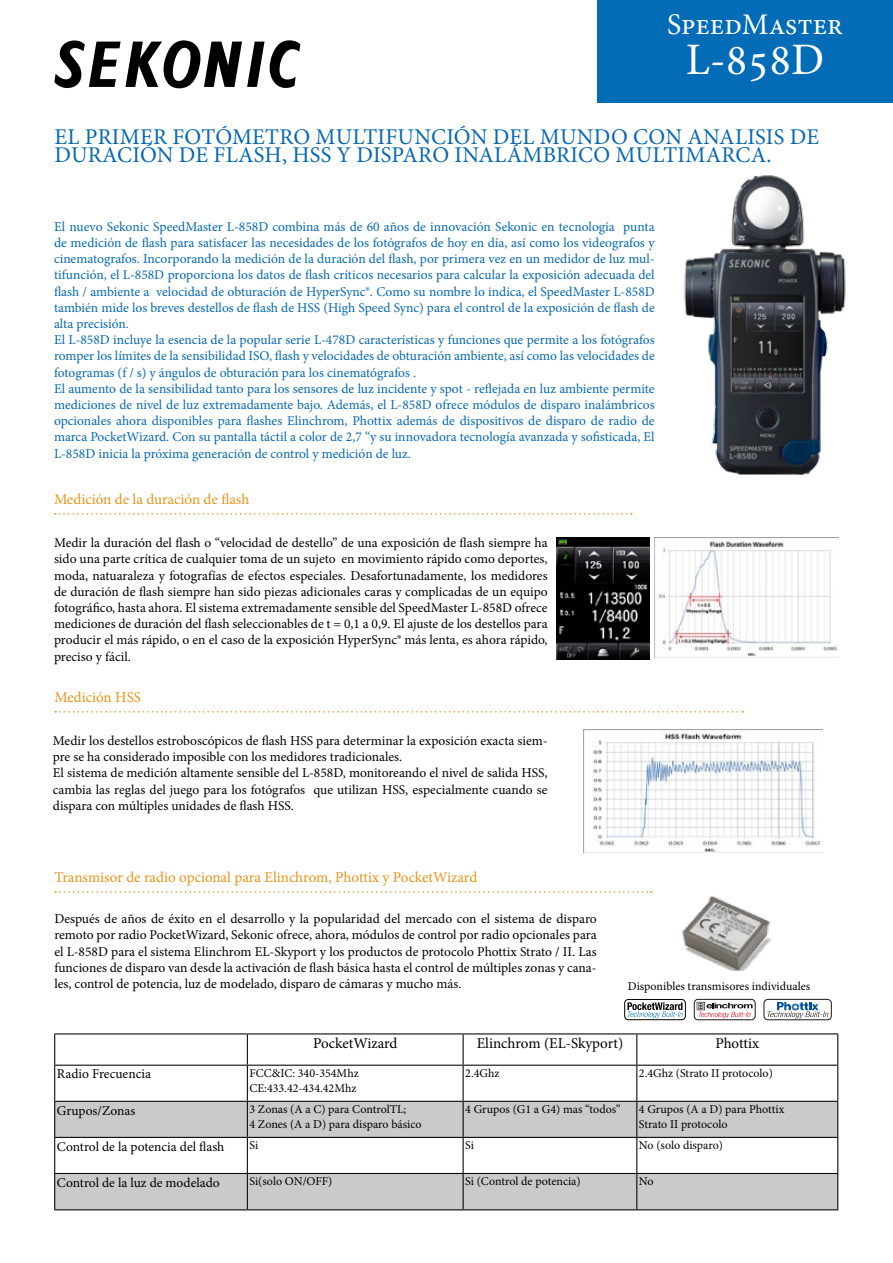
<style>
.page{position:relative;width:893px;height:1263px;background:#fff}
.page>*{position:absolute;margin:0;border:0;box-sizing:border-box;transform-origin:0 0}
.t1{font:45px "Minion Pro";color:#fff}
.t2{font:30px "Minion Pro";color:#fff}
.t3{font:22.5px/18px "Minion Pro";letter-spacing:.01em;color:#0668b3}
.t4{font:15px "Minion Pro";color:#e8941a}
.t5{font:15px "Minion Pro";letter-spacing:-.005em;color:#000}
.t6{font:13.5px/16.2px "Minion Pro";color:#000;text-align:justify}
.t7{font:13.5px/16.2px "Minion Pro";color:#0668b3}
.t8{font:12px/14.4px "Minion Pro";color:#000}
</style>
<div class="page">
<div style="left:597px;top:0;width:296px;height:102px;background:#036cb6"></div>
<svg style="left:54px;top:40px;width:247px;height:49px"></svg>
<svg style="left:55px;top:711px;width:688px;height:2px"></svg>
<svg style="left:55px;top:513px;width:577px;height:2px"></svg>
<svg style="left:55px;top:891px;width:597px;height:2px"></svg>
<img style="left:584px;top:730px;width:238px;height:122px">
<img style="left:557px;top:537px;width:92px;height:123px">
<img style="left:655px;top:537px;width:184px;height:119px">
<img style="left:684px;top:175px;width:162px;height:299px">
<img style="left:682px;top:896px;width:90px;height:75px">
<svg style="left:694px;top:999px;width:61px;height:21px"></svg>
<div style="left:694px;top:999px;width:61px;height:21px;border:1px solid #211714;border-radius:4px"></div>
<svg style="left:697px;top:1002px;width:56px;height:16px"></svg>
<div style="left:764px;top:999px;width:67px;height:21px;border:1px solid #211714;border-radius:4px"></div>
<svg style="left:767px;top:1002px;width:61px;height:16px"></svg>
<div style="left:624px;top:999px;width:62px;height:21px;border:1px solid #000;border-radius:4px"></div>
<svg style="left:627px;top:1002px;width:56px;height:16px"></svg>
<svg style="left:55px;top:1102px;width:782px;height:107px;fill:#c9cacc"></svg>
<hr style="left:54px;top:1033px;width:193px;height:1px;background:#000">
<hr style="left:54px;top:1034px;width:1px;height:31px;background:#000">
<hr style="left:247px;top:1033px;width:216px;height:1px;background:#000">
<hr style="left:247px;top:1034px;width:1px;height:31px;background:#000">
<hr style="left:463px;top:1033px;width:174px;height:1px;background:#000">
<hr style="left:463px;top:1034px;width:1px;height:31px;background:#000">
<hr style="left:637px;top:1033px;width:201px;height:1px;background:#000">
<hr style="left:636px;top:1034px;width:1px;height:31px;background:#000">
<hr style="left:837px;top:1034px;width:1px;height:31px;background:#000">
<hr style="left:54px;top:1065px;width:193px;height:1px;background:#000">
<hr style="left:54px;top:1066px;width:1px;height:35px;background:#000">
<hr style="left:247px;top:1065px;width:216px;height:1px;background:#000">
<hr style="left:247px;top:1066px;width:1px;height:35px;background:#000">
<hr style="left:463px;top:1065px;width:174px;height:1px;background:#000">
<hr style="left:463px;top:1066px;width:1px;height:35px;background:#000">
<hr style="left:637px;top:1065px;width:201px;height:1px;background:#000">
<hr style="left:636px;top:1066px;width:1px;height:35px;background:#000">
<hr style="left:837px;top:1066px;width:1px;height:35px;background:#000">
<hr style="left:54px;top:1138px;width:1px;height:35px;background:#000">
<hr style="left:247px;top:1138px;width:1px;height:35px;background:#000">
<hr style="left:463px;top:1138px;width:1px;height:35px;background:#000">
<hr style="left:636px;top:1138px;width:1px;height:35px;background:#000">
<hr style="left:837px;top:1138px;width:1px;height:35px;background:#000">
<hr style="left:54px;top:1101px;width:193px;height:1px;background:#000">
<hr style="left:54px;top:1102px;width:1px;height:35px;background:#000">
<hr style="left:54px;top:1137px;width:193px;height:1px;background:#000">
<hr style="left:247px;top:1101px;width:216px;height:1px;background:#000">
<hr style="left:247px;top:1102px;width:1px;height:35px;background:#000">
<hr style="left:247px;top:1137px;width:216px;height:1px;background:#000">
<hr style="left:463px;top:1101px;width:174px;height:1px;background:#000">
<hr style="left:463px;top:1102px;width:1px;height:35px;background:#000">
<hr style="left:463px;top:1137px;width:174px;height:1px;background:#000">
<hr style="left:637px;top:1101px;width:201px;height:1px;background:#000">
<hr style="left:636px;top:1102px;width:1px;height:35px;background:#000">
<hr style="left:837px;top:1102px;width:1px;height:35px;background:#000">
<hr style="left:637px;top:1137px;width:201px;height:1px;background:#000">
<hr style="left:247px;top:1174px;width:1px;height:35px;background:#000">
<hr style="left:463px;top:1174px;width:1px;height:35px;background:#000">
<hr style="left:54px;top:1173px;width:193px;height:1px;background:#000">
<hr style="left:54px;top:1174px;width:1px;height:35px;background:#000">
<hr style="left:247px;top:1173px;width:216px;height:1px;background:#000">
<hr style="left:463px;top:1173px;width:174px;height:1px;background:#000">
<hr style="left:54px;top:1209px;width:193px;height:1px;background:#000">
<hr style="left:247px;top:1209px;width:216px;height:1px;background:#000">
<hr style="left:463px;top:1209px;width:174px;height:1px;background:#000">
<hr style="left:637px;top:1173px;width:201px;height:1px;background:#000">
<hr style="left:636px;top:1174px;width:1px;height:35px;background:#000">
<hr style="left:837px;top:1174px;width:1px;height:35px;background:#000">
<hr style="left:637px;top:1209px;width:201px;height:1px;background:#000">
<h2 class="t2" style="left:667px;top:4px;width:177px">SpeedMaster</h2>
<h1 class="t1" style="left:686px;top:30px;width:140px">L-858D</h1>
<h3 class="t3" style="left:54px;top:128px;width:766px">EL PRIMER FOTÓMETRO MULTIFUNCIÓN DEL MUNDO CON ANALISIS DE<br>DURACIÓN DE FLASH, HSS Y DISPARO INALÁMBRICO MULTIMARCA.</h3>
<p class="t7" style="left:54px;top:218px;width:602px">El nuevo Sekonic SpeedMaster L-858D combina más de 60 años de innovación Sekonic en tecnología punta de medición de flash para satisfacer las necesidades de los fotógrafos de hoy en día, así como los videografos y cinematografos. Incorporando la medición de la duración del flash, por primera vez en un medidor de luz mul&shy;tifunción, el L-858D proporciona los datos de flash críticos necesarios para calcular la exposición adecuada del flash / ambiente a velocidad de obturación de HyperSync®. Como su nombre lo indica, el SpeedMaster L-858D también mide los breves destellos de flash de HSS (High Speed Sync) para el control de la exposición de flash de alta precisión.<br>El L-858D incluye la esencia de la popular serie L-478D características y funciones que permite a los fotógrafos romper los límites de la sensibilidad ISO, flash y velocidades de obturación ambiente, así como las velocidades de fotogramas (f / s) y ángulos de obturación para los cinematógrafos .<br>El aumento de la sensibilidad tanto para los sensores de luz incidente y spot - reflejada en luz ambiente permite mediciones de nivel de luz extremadamente bajo. Además, el L-858D ofrece módulos de disparo inalámbricos opcionales ahora disponibles para flashes Elinchrom, Phottix además de dispositivos de disparo de radio de marca PocketWizard. Con su pantalla táctil a color de 2,7 “y su innovadora tecnología avanzada y sofisticada, El L-858D inicia la próxima generación de control y medición de luz.</p>
<p class="t4" style="left:54px;top:489px;width:197px">Medición de la duración de flash</p>
<p class="t6" style="left:54px;top:535px;width:495px">Medir la duración del flash o “velocidad de destello” de una exposición de flash siempre ha sido una parte crítica de cualquier toma de un sujeto en movimiento rápido como deportes, moda, natuaraleza y fotografías de efectos especiales. Desafortunadamente, los medidores de duración de flash siempre han sido piezas adicionales caras y complicadas de un equipo fotográfico, hasta ahora. El sistema extremadamente sensible del SpeedMaster L-858D ofrece mediciones de duración del flash seleccionables de t = 0,1 a 0,9. El ajuste de los destellos para producir el más rápido, o en el caso de la exposición HyperSync® más lenta, es ahora rápido, preciso y fácil.</p>
<p class="t4" style="left:54px;top:687px;width:88px">Medición HSS</p>
<p class="t6" style="left:53px;top:733px;width:496px;text-align:left">Medir los destellos estroboscópicos de flash HSS para determinar la exposición exacta siem&shy;pre se ha considerado imposible con los medidores tradicionales.<br>El sistema de medición altamente sensible del L-858D, monitoreando el nivel de salida HSS, cambia las reglas del juego para los fotógrafos que utilizan HSS, especialmente cuando se dispara con múltiples unidades de flash HSS.</p>
<p class="t4" style="left:54px;top:867px;width:424px">Transmisor de radio opcional para Elinchrom, Phottix y PocketWizard</p>
<p class="t6" style="left:54px;top:911px;width:544px">Después de años de éxito en el desarrollo y la popularidad del mercado con el sistema de disparo remoto por radio PocketWizard, Sekonic ofrece, ahora, módulos de control por radio opcionales para el L-858D para el sistema Elinchrom EL-Skyport y los productos de protocolo Phottix Strato / II. Las funciones de disparo van desde la activación de flash básica hasta el control de múltiples zonas y cana&shy;les, control de potencia, luz de modelado, disparo de cámaras y mucho más.</p>
<p class="t8" style="left:628px;top:979px;width:184px">Disponibles transmisores individuales</p>
<p class="t5" style="left:313px;top:1033px;width:86px">PocketWizard</p>
<p class="t5" style="left:477px;top:1033px;width:148px">Elinchrom (EL-Skyport)</p>
<p class="t5" style="left:715px;top:1033px;width:45px">Phottix</p>
<p class="t6" style="left:57px;top:1066px;width:96px">Radio Frecuencia</p>
<p class="t8" style="left:249px;top:1066px;width:111px">FCC&amp;IC: 340-354Mhz<br>CE:433.42-434.42Mhz</p>
<p class="t8" style="left:465px;top:1066px;width:36px">2.4Ghz</p>
<p class="t8" style="left:639px;top:1066px;width:135px">2.4Ghz (Strato II protocolo)</p>
<p class="t6" style="left:57px;top:1102px;width:80px">Grupos/Zonas</p>
<p class="t8" style="left:249px;top:1102px;width:174px">3 Zonas (A a C) para ControlTL;<br>4 Zones (A a D) para disparo básico</p>
<p class="t8" style="left:465px;top:1102px;width:157px">4 Grupos (G1 a G4) mas “todos”</p>
<p class="t8" style="left:639px;top:1102px;width:147px">4 Grupos (A a D) para Phottix<br>Strato II protocolo</p>
<p class="t6" style="left:57px;top:1138px;width:169px">Control de la potencia del flash</p>
<p class="t8" style="left:249px;top:1138px;width:10px">Si</p>
<p class="t8" style="left:465px;top:1138px;width:10px">Si</p>
<p class="t8" style="left:639px;top:1138px;width:85px">No (solo disparo)</p>
<p class="t6" style="left:57px;top:1174px;width:164px">Control de la luz de modelado</p>
<p class="t8" style="left:249px;top:1174px;width:84px">Si(solo ON/OFF)</p>
<p class="t8" style="left:465px;top:1174px;width:117px">Si (Control de potencia)</p>
<p class="t8" style="left:639px;top:1174px;width:16px">No</p>
</div>
